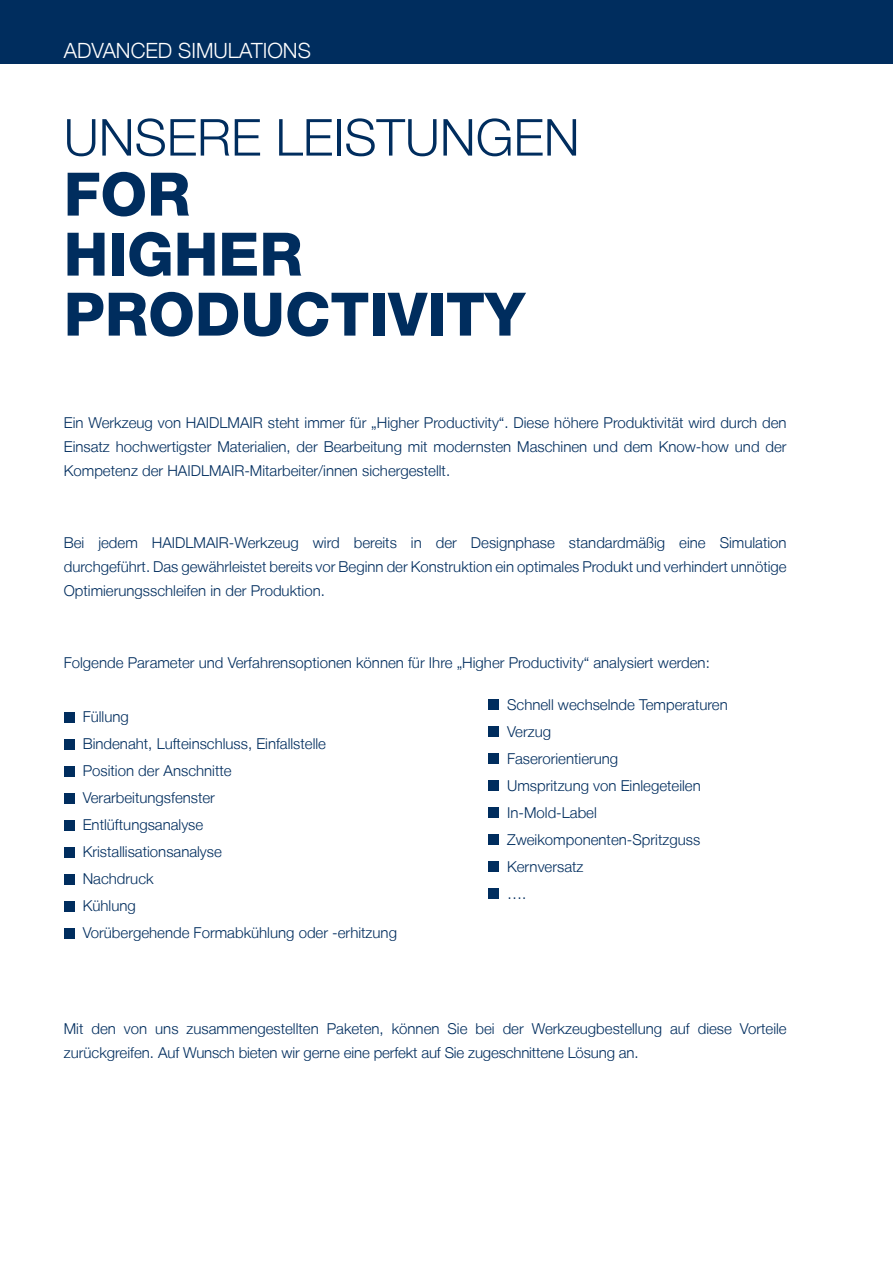
<style>
.page{position:relative;width:893px;height:1263px;background:#fff}
.page>*{position:absolute;margin:0;border:0;box-sizing:border-box;transform-origin:0 0}
.t1{font:800 60px/60px "Helvetica Neue LT";color:#002d5e}
.t2{font:300 51px "Helvetica Neue LT";color:#002d5e}
.t3{font:300 21px "Helvetica Neue LT";color:#fff}
.t4{font:300 15px/27px "Helvetica Neue LT";color:#002d5e}
</style>
<div class="page">
<div style="left:64px;top:712px;width:10px;height:10px;background:#002d5e"></div>
<div style="left:64px;top:739px;width:10px;height:10px;background:#002d5e"></div>
<div style="left:64px;top:766px;width:10px;height:10px;background:#002d5e"></div>
<div style="left:64px;top:793px;width:10px;height:10px;background:#002d5e"></div>
<div style="left:64px;top:820px;width:10px;height:10px;background:#002d5e"></div>
<div style="left:64px;top:847px;width:10px;height:10px;background:#002d5e"></div>
<div style="left:64px;top:874px;width:10px;height:10px;background:#002d5e"></div>
<div style="left:64px;top:901px;width:10px;height:10px;background:#002d5e"></div>
<div style="left:64px;top:928px;width:10px;height:10px;background:#002d5e"></div>
<div style="left:488px;top:699px;width:11px;height:11px;background:#002d5e"></div>
<div style="left:488px;top:726px;width:11px;height:11px;background:#002d5e"></div>
<div style="left:488px;top:753px;width:11px;height:11px;background:#002d5e"></div>
<div style="left:488px;top:780px;width:11px;height:11px;background:#002d5e"></div>
<div style="left:488px;top:807px;width:11px;height:11px;background:#002d5e"></div>
<div style="left:488px;top:834px;width:11px;height:11px;background:#002d5e"></div>
<div style="left:488px;top:861px;width:11px;height:11px;background:#002d5e"></div>
<div style="left:488px;top:888px;width:11px;height:11px;background:#002d5e"></div>
<div style="left:0;top:0;width:893px;height:64px;background:#002d5e"></div>
<h3 class="t3" style="left:64px;top:37px;width:249px">ADVANCED SIMULATIONS</h3>
<h2 class="t2" style="left:64px;top:106px;width:517px">UNSERE LEISTUNGEN</h2>
<h1 class="t1" style="left:64px;top:164px;width:463px">FOR<br>HIGHER<br>PRODUCTIVITY</h1>
<p class="t4" style="left:64px;top:411px;width:724px;line-height:24px;text-align:justify">Ein Werkzeug von HAIDLMAIR steht immer für „Higher Productivity“. Diese höhere Produktivität wird durch den Einsatz hochwertigster Materialien, der Bearbeitung mit modernsten Maschinen und dem Know-how und der Kompetenz der HAIDLMAIR-Mitarbeiter/innen sichergestellt.</p>
<p class="t4" style="left:64px;top:531px;width:724px;line-height:24px;text-align:justify">Bei jedem HAIDLMAIR-Werkzeug wird bereits in der Designphase standardmäßig eine Simulation durchgeführt. Das gewährleistet bereits vor Beginn der Konstruktion ein optimales Produkt und verhindert unnötige Optimierungsschleifen in der Produktion.</p>
<p class="t4" style="left:64px;top:649px;width:648px">Folgende Parameter und Verfahrensoptionen können für Ihre „Higher Productivity“ analysiert werden:</p>
<p class="t4" style="left:83px;top:703px;width:316px">Füllung<br>Bindenaht, Lufteinschluss, Einfallstelle<br>Position der Anschnitte<br>Verarbeitungsfenster<br>Entlüftungsanalyse<br>Kristallisationsanalyse<br>Nachdruck<br>Kühlung<br>Vorübergehende Formabkühlung oder -erhitzung</p>
<p class="t4" style="left:507px;top:690px;width:222px">Schnell wechselnde Temperaturen<br>Verzug<br>Faserorientierung<br>Umspritzung von Einlegeteilen<br>In-Mold-Label<br>Zweikomponenten-Spritzguss<br>Kernversatz<br>….</p>
<p class="t4" style="left:64px;top:1017px;width:724px;line-height:24px">Mit den von uns zusammengestellten Paketen, können Sie bei der Werkzeugbestellung auf diese Vorteile zurückgreifen. Auf Wunsch bieten wir gerne eine perfekt auf Sie zugeschnittene Lösung an.</p>
</div>
